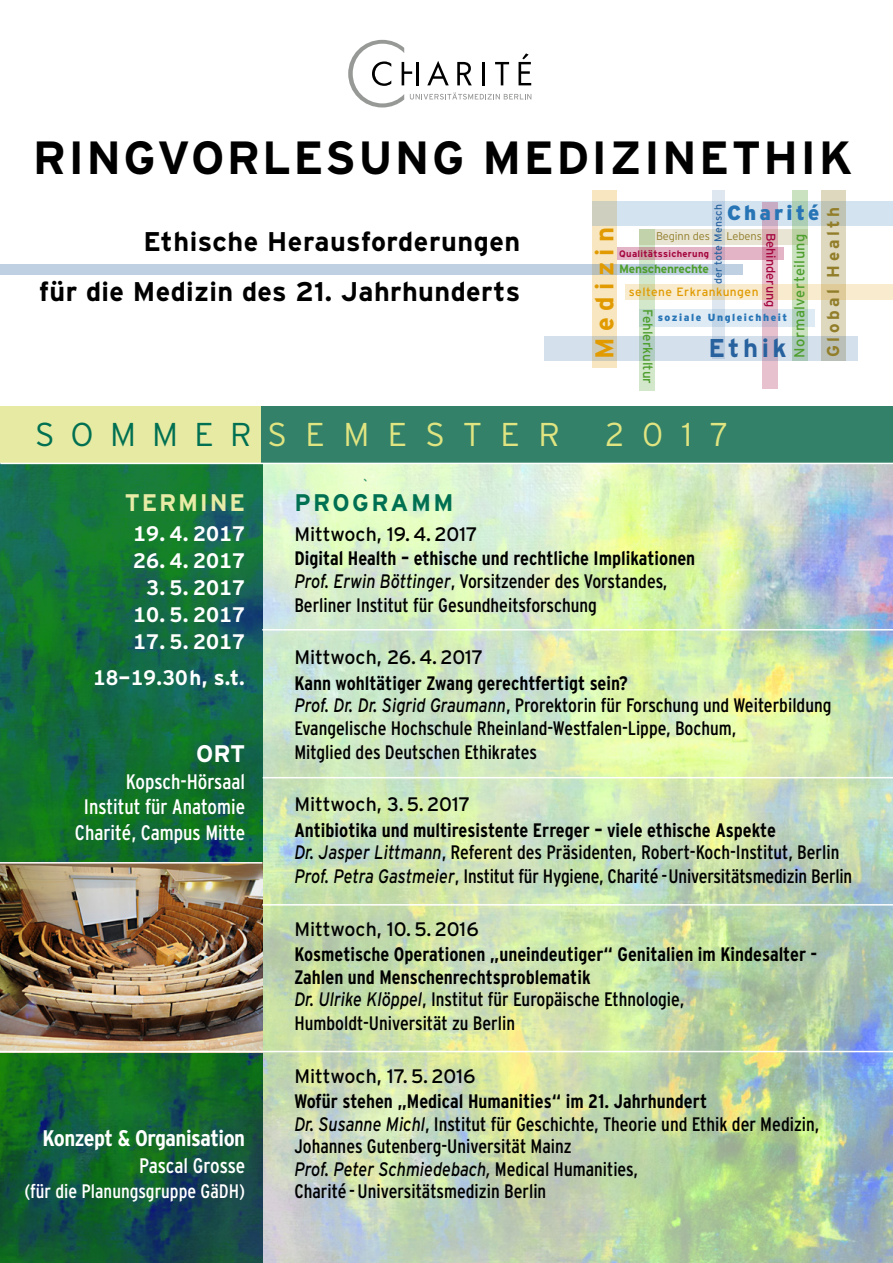
<style>
.page{position:relative;width:893px;height:1263px;background:#fff}
.page>*{position:absolute;margin:0;border:0;box-sizing:border-box;transform-origin:0 0}
.t1{font:700 46.5px "Interstate";letter-spacing:.05em;color:#000}
.t2{font:300 33px "Interstate";letter-spacing:.545em;color:#e0e481}
.t3{font:700 27px/49.5px "Interstate";letter-spacing:.015em;color:#000;text-align:right}
.t4{font:700 25.8px "Interstate";letter-spacing:.25em;color:#e19a00}
.t5{font:700 25.8px "Interstate";letter-spacing:.14em;color:#27629f}
.t6{font:700 24px "Interstate";letter-spacing:.1em;color:#007052}
.t7{font:700 24px "Interstate";letter-spacing:.075em;color:#e8eba6}
.t8{font:700 24px "Interstate";color:#fff}
.t9{font:700 condensed 22.5px "Interstate";letter-spacing:-.02em;color:#fff;scale:1.05 1}
.t10{font:condensed 21px/25.5px "Interstate";color:#fff;text-align:right}
.t11{font:700 21px/36px "Interstate Tab";color:#fff;text-align:right}
.t12{font:900 20.55px "Interstate";letter-spacing:.15em;color:#2875b6}
.t13{font:condensed 19.5px/23.2px "Interstate";color:#000}
.t14{font:700 condensed 19.5px/23px "Interstate";color:#000}
.t15{font:19.5px "Interstate";color:#000}
.t16{font:condensed 19.5px "Interstate";color:#fff}
.t17{font:700 17.1px "Interstate";letter-spacing:.2em;color:#927e2a}
.t18{font:14.55px "Interstate";letter-spacing:.03em;color:#4e9e2d}
.t19{font:13.5px "Interstate";color:#4e9e2d}
.t20{font:12.75px "Interstate";color:#a4053e}
.t21{font:12px "Interstate";letter-spacing:.04em;color:#e19a00}
.t22{font:700 12px "Interstate";letter-spacing:-.02em;color:#4e9e2d}
.t23{font:300 11.1px "Interstate";letter-spacing:-.01em;color:#927e2a}
.t24{font:10.5px "Interstate";letter-spacing:.01em;color:#27629f}
.t25{font:900 10.35px "Interstate";letter-spacing:.15em;color:#2875b6}
.t26{font:700 9.45px "Interstate";letter-spacing:.03em;color:#a4053e}
.s1{color:#007052}
.s2{font-weight:700}
.s3{font-style:italic;font-stretch:normal}
.s4{font-weight:400;font-style:italic;font-stretch:normal}
.s5{font-weight:400}
</style>
<div class="page">
<img style="left:262px;top:464px;width:631px;height:799px">
<img style="left:0;top:464px;width:262px;height:799px">
<img style="left:0;top:863px;width:262px;height:188px">
<div style="left:0;top:406px;width:262px;height:57px;background:#e7eaa2"></div>
<div style="left:262px;top:406px;width:631px;height:57px;background:#328168"></div>
<hr style="left:263px;top:777px;width:630px;height:1px;background:#fff">
<hr style="left:262px;top:629px;width:631px;height:1px;background:#fff">
<hr style="left:262px;top:904px;width:631px;height:1px;background:#fff">
<hr style="left:0;top:1051px;width:893px;height:1px;background:#fff">
<hr style="left:0;top:862px;width:262px;height:1px;background:#fff">
<svg style="left:348px;top:40px;width:183px;height:67px"></svg>
<div style="left:593px;top:190px;width:24px;height:178px;background:#f7e6c0"></div>
<svg style="left:593px;top:202px;width:300px;height:24px;background:#d3e0ea"></svg>
<div style="left:639px;top:229px;width:169px;height:16px;background:#e9e5d5"></div>
<svg style="left:822px;top:190px;width:24px;height:146px;background:#d8d4bc"></svg>
<svg style="left:712px;top:190px;width:13px;height:146px"></svg>
<svg style="left:639px;top:229px;width:16px;height:162px"></svg>
<svg style="left:0;top:264px;width:742px;height:11px;background:#bccedf"></svg>
<svg style="left:762px;top:202px;width:16px;height:187px;background:#deb9c7"></svg>
<svg style="left:792px;top:190px;width:16px;height:146px;background:#c0dab9"></svg>
<svg style="left:545px;top:336px;width:313px;height:25px;background:#cbd6dc"></svg>
<svg style="left:639px;top:309px;width:176px;height:17px;background:#d2dfe6"></svg>
<svg style="left:617px;top:248px;width:167px;height:12px;background:#dcacbd"></svg>
<svg style="left:625px;top:284px;width:268px;height:16px;background:#efe1bf"></svg>
<h1 class="t1" style="left:33px;top:132px;width:821px">RINGVORLESUNG MEDIZINETHIK</h1>
<h3 class="t3" style="left:39px;top:217px;width:482px">Ethische Herausforderungen<br>für die Medizin des 21. Jahrhunderts</h3>
<p class="t12" style="left:727px;top:201px;width:94px">Charité</p>
<p class="t24" style="left:712px;top:284px;width:82px;rotate:-90deg">der tote Mensch</p>
<h3 class="t4" style="left:590px;top:359px;width:134px;rotate:-90deg">Medizin</h3>
<p class="t23" style="left:656px;top:230px;width:55px">Beginn des</p>
<p class="t23" style="left:726px;top:230px;width:37px">Lebens</p>
<p class="t20" style="left:778px;top:233px;width:76px;rotate:90deg">Behinderung</p>
<p class="t18" style="left:791px;top:358px;width:126px;rotate:-90deg">Normalverteilung</p>
<p class="t26" style="left:619px;top:248px;width:91px">Qualitätssicherung</p>
<p class="t22" style="left:619px;top:262px;width:91px">Menschenrechte</p>
<p class="t21" style="left:629px;top:285px;width:131px">seltene Erkrankungen</p>
<p class="t19" style="left:655px;top:309px;width:77px;rotate:90deg">Fehlerkultur</p>
<p class="t25" style="left:658px;top:311px;width:131px">soziale Ungleichheit</p>
<h3 class="t5" style="left:708px;top:334px;width:80px">Ethik</h3>
<p class="t17" style="left:824px;top:357px;width:152px;rotate:-90deg">Global Health</p>
<h2 class="t2" style="left:35px;top:416px;width:526px"><span class="s1">SOMMER</span>SEMESTER</h2>
<h2 class="t2" style="left:605px;top:416px;width:125px">2017</h2>
<p class="t7" style="left:125px;top:489px;width:122px">TERMINE</p>
<p class="t11" style="left:133px;top:516px;width:114px">19. 4. 2017</p>
<p class="t11" style="left:133px;top:543px;width:114px">26. 4. 2017</p>
<p class="t11" style="left:146px;top:570px;width:101px">3. 5. 2017</p>
<p class="t11" style="left:133px;top:597px;width:114px">10. 5. 2017</p>
<p class="t11" style="left:93px;top:624px;width:154px">17. 5. 2017<br>18-19.30 h, s.t.</p>
<p class="t8" style="left:196px;top:740px;width:50px">ORT</p>
<p class="t10" style="left:75px;top:768px;width:172px">Kopsch-Hörsaal<br>Institut für Anatomie<br>Charité, Campus Mitte</p>
<p class="t9" style="left:42px;top:1125px;width:195px">Konzept &amp; Organisation</p>
<p class="t10" style="left:139px;top:1152px;width:107px">Pascal Grosse</p>
<p class="t16" style="left:25px;top:1180px;width:222px">(für die Planungsgruppe GäDH)</p>
<p class="t6" style="left:294px;top:489px;width:161px">PROGRAMM</p>
<p class="t15" style="left:294px;top:523px;width:185px">Mittwoch, 19. 4. 2017</p>
<p class="t13" style="left:294px;top:546px;width:402px"><span class="s2">Digital Health – ethische und rechtliche Implikationen<br></span><span class="s3">Prof. Erwin Böttinger</span>, Vorsitzender des Vorstandes,<br>Berliner Institut für Gesundheitsforschung</p>
<p class="t15" style="left:294px;top:646px;width:191px">Mittwoch, 26. 4. 2017</p>
<p class="t13" style="left:294px;top:671px;width:539px"><span class="s2">Kann wohltätiger Zwang gerechtfertigt sein?<br></span><span class="s3">Prof. Dr. Dr. Sigrid Graumann</span>, Prorektorin für Forschung und Weiterbildung Evangelische Hochschule Rheinland-Westfalen-Lippe, Bochum,<br>Mitglied des Deutschen Ethikrates</p>
<p class="t15" style="left:294px;top:793px;width:177px">Mittwoch, 3. 5. 2017</p>
<p class="t13" style="left:294px;top:818px;width:559px"><span class="s2">Antibiotika und multiresistente Erreger – viele ethische Aspekte<br></span><span class="s3">Dr. Jasper Littmann</span>, Referent des Präsidenten, Robert-Koch-Institut, Berlin<br><span class="s3">Prof. Petra Gastmeier</span>, Institut für Hygiene, Charité - Universitätsmedizin Berlin</p>
<p class="t15" style="left:294px;top:918px;width:186px">Mittwoch, 10. 5. 2016</p>
<p class="t14" style="left:294px;top:943px;width:524px">Kosmetische Operationen „uneindeutiger“ Genitalien im Kindesalter - Zahlen und Menschenrechtsproblematik<br><span class="s4">Dr. Ulrike Klöppel</span><span class="s5">, Institut für Europäische Ethnologie, Humboldt-Universität zu Berlin</span></p>
<p class="t15" style="left:294px;top:1065px;width:183px">Mittwoch, 17. 5. 2016</p>
<p class="t13" style="left:294px;top:1090px;width:527px;line-height:22.5px"><span class="s2">Wofür stehen „Medical Humanities“ im 21. Jahrhundert<br></span><span class="s3">Dr. Susanne Michl</span>, Institut für Geschichte, Theorie und Ethik der Medizin, Johannes Gutenberg-Universität Mainz<br><span class="s3">Prof. Peter Schmiedebach,</span> Medical Humanities,<br>Charité - Universitätsmedizin Berlin</p>
</div>
